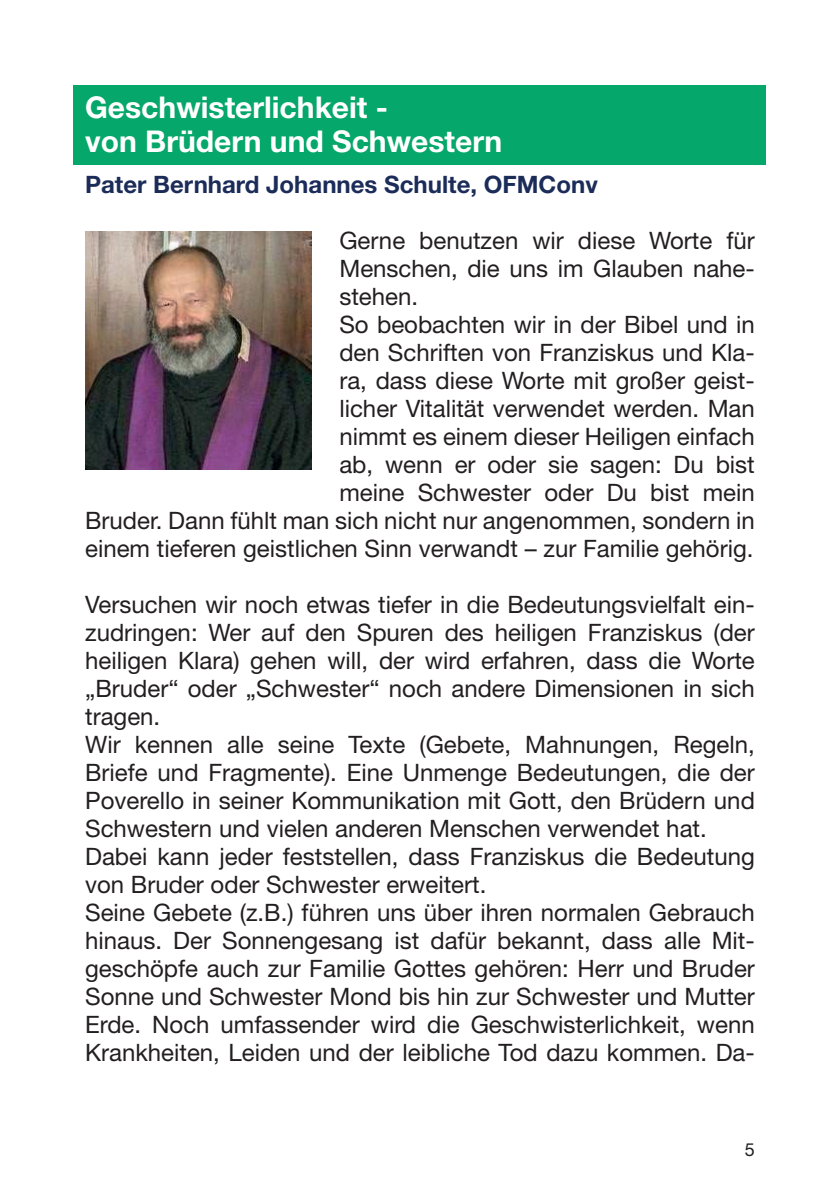
<style>
.page{position:relative;width:840px;height:1191px;background:#fff}
.page>*{position:absolute;margin:0;border:0;box-sizing:border-box;transform-origin:0 0}
.t1{font:700 30px/34px "Helvetica Neue";color:#fff}
.t2{font:24px/28px "Helvetica Neue";color:#231f20}
.t3{font:700 24px "Helvetica Neue";color:#1c2c59}
.t4{font:18px "Helvetica Neue";color:#231f20}
</style>
<div class="page">
<div style="left:74px;top:85px;width:691px;height:79px;background:#06a76a"></div>
<img style="left:85px;top:231px;width:226px;height:238px">
<p class="t1" style="left:85px;top:90px;width:418px">Geschwisterlichkeit -<br>von Brüdern und Schwestern</p>
<p class="t3" style="left:85px;top:169px;width:514px">Pater Bernhard Johannes Schulte, OFMConv</p>
<p class="t2" style="left:339px;top:226px;width:416px">Gerne benutzen wir diese Worte für</p>
<p class="t2" style="left:339px;top:254px;width:417px">Menschen, die uns im Glauben nahe-</p>
<p class="t2" style="left:339px;top:282px;width:80px">stehen.</p>
<p class="t2" style="left:339px;top:310px;width:416px">So beobachten wir in der Bibel und in</p>
<p class="t2" style="left:339px;top:338px;width:417px">den Schriften von Franziskus und Kla-</p>
<p class="t2" style="left:339px;top:366px;width:416px">ra, dass diese Worte mit großer geist-</p>
<p class="t2" style="left:339px;top:394px;width:417px">licher Vitalität verwendet werden. Man</p>
<p class="t2" style="left:339px;top:422px;width:416px">nimmt es einem dieser Heiligen einfach</p>
<p class="t2" style="left:339px;top:450px;width:416px">ab, wenn er oder sie sagen: Du bist</p>
<p class="t2" style="left:339px;top:478px;width:416px">meine Schwester oder Du bist mein</p>
<p class="t2" style="left:85px;top:506px;width:670px">Bruder. Dann fühlt man sich nicht nur angenommen, sondern in</p>
<p class="t2" style="left:85px;top:534px;width:669px">einem tieferen geistlichen Sinn verwandt – zur Familie gehörig.</p>
<p class="t2" style="left:85px;top:590px;width:671px">Versuchen wir noch etwas tiefer in die Bedeutungsvielfalt ein&shy;zudringen: Wer auf den Spuren des heiligen Franziskus (der heiligen Klara) gehen will, der wird erfahren, dass die Worte „Bruder“ oder „Schwester“ noch andere Dimensionen in sich tragen.<br>Wir kennen alle seine Texte (Gebete, Mahnungen, Regeln, Briefe und Fragmente). Eine Unmenge Bedeutungen, die der Poverello in seiner Kommunikation mit Gott, den Brüdern und Schwestern und vielen anderen Menschen verwendet hat.<br>Dabei kann jeder feststellen, dass Franziskus die Bedeutung von Bruder oder Schwester erweitert.<br>Seine Gebete (z.B.) führen uns über ihren normalen Gebrauch hinaus. Der Sonnengesang ist dafür bekannt, dass alle Mit&shy;geschöpfe auch zur Familie Gottes gehören: Herr und Bruder Sonne und Schwester Mond bis hin zur Schwester und Mutter Erde. Noch umfassender wird die Geschwisterlichkeit, wenn Krankheiten, Leiden und der leibliche Tod dazu kommen. Da-</p>
<p class="t4" style="left:744px;top:1139px;width:12px">5</p>
</div>
